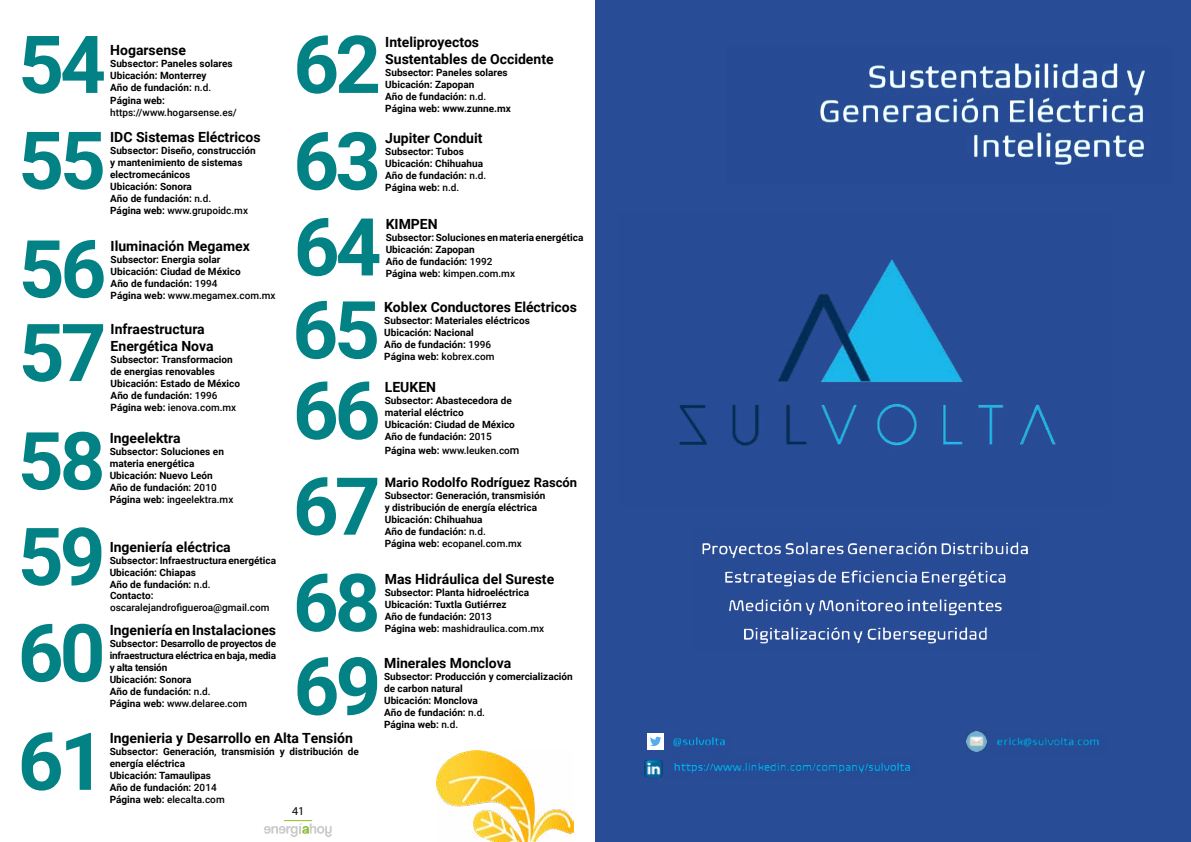
<style>
.page{position:relative;width:1191px;height:842px;background:#fff}
.page>*{position:absolute;margin:0;border:0;box-sizing:border-box;transform-origin:0 0}
.t1{font:700 80px "Roboto";letter-spacing:-.05em;color:#038286}
.t2{font:700 14px/16.8px "Roboto";color:#000}
.t3{font:700 13px "Roboto";color:#000}
.t4{font:12px "Myriad Pro";color:#000}
.t5{font:700 10px/12px "Roboto";color:#000}
.t6{font:500 10px "Roboto";color:#000}
.t7{font:700 10px/12px "Roboto";letter-spacing:-.02em;color:#000}
.s1{font-weight:500}
.s2{font-weight:700}
.s3{font-size:11px}
</style>
<div class="page">
<img style="left:436px;top:750px;width:137px;height:92px">
<svg style="left:264px;top:820px;width:68px;height:17px"></svg>
<div style="left:595px;top:0;width:595px;height:842px;background:#294c97"></div>
<img style="left:679px;top:259px;width:377px;height:187px">
<img style="left:820px;top:63px;width:327px;height:105px">
<img style="left:997px;top:731px;width:102px;height:16px">
<img style="left:647px;top:733px;width:16px;height:16px">
<img style="left:673px;top:736px;width:52px;height:12px">
<img style="left:644px;top:759px;width:266px;height:19px">
<img style="left:966px;top:731px;width:20px;height:20px">
<img style="left:702px;top:539px;width:326px;height:105px">
<h1 class="t1" style="left:18px;top:8px;width:89px">54</h1>
<h2 class="t2" style="left:110px;top:41px;width:77px">Hogarsense</h2>
<p class="t5" style="left:110px;top:57px;width:124px">Subsector: Paneles solares<br>Ubicación: Monterrey</p>
<p class="t5" style="left:110px;top:80px;width:102px;line-height:12.8px">Año de fundación: <span class="s1">n.d.<br></span>Página web:</p>
<p class="t6" style="left:110px;top:105px;width:128px">https://www.hogarsense.es/</p>
<h2 class="t2" style="left:110px;top:128px;width:152px">IDC Sistemas Eléctricos</h2>
<p class="t5" style="left:110px;top:144px;width:147px">Subsector: Diseño, construcción y mantenimiento de sistemas electromecánicos<br>Ubicación: Sonora<br>Año de fundación: <span class="s1">n.d.<br></span>Página web: <span class="s1">www.grupoidc.mx</span></p>
<h1 class="t1" style="left:18px;top:104px;width:89px">55</h1>
<h1 class="t1" style="left:19px;top:213px;width:89px">56</h1>
<h2 class="t2" style="left:111px;top:237px;width:141px">Iluminación Megamex</h2>
<p class="t5" style="left:111px;top:253px;width:132px">Subsector: Energia solar<br>Ubicación: Ciudad de México<br>Año de fundación: <span class="s1">1994</span></p>
<p class="t6" style="left:111px;top:288px;width:166px"><span class="s2">Página web:</span> www.megamex.com.mx</p>
<h2 class="t2" style="left:111px;top:320px;width:104px">Infraestructura<br>Energética Nova</h2>
<p class="t5" style="left:111px;top:353px;width:131px">Subsector: Transformacion de energias renovables<br>Ubicación: Estado de México<br>Año de fundación: <span class="s1">1996<br></span>Página web: <span class="s1">ienova.com.mx</span></p>
<h1 class="t1" style="left:19px;top:297px;width:89px">57</h1>
<h1 class="t1" style="left:18px;top:405px;width:89px">58</h1>
<h2 class="t2" style="left:110px;top:429px;width:72px">Ingeelektra</h2>
<p class="t5" style="left:110px;top:445px;width:116px">Subsector: Soluciones en materia energética<br>Ubicación: Nuevo León<br>Año de fundación: <span class="s1">2010</span></p>
<p class="t6" style="left:110px;top:492px;width:125px"><span class="s2">Página web:</span> ingeelektra.mx</p>
<h2 class="t2" style="left:110px;top:538px;width:123px">Ingeniería eléctrica</h2>
<p class="t5" style="left:110px;top:554px;width:168px">Subsector: Infraestructura energética<br>Ubicación: Chiapas</p>
<h1 class="t1" style="left:18px;top:500px;width:89px">59</h1>
<p class="t5" style="left:110px;top:578px;width:102px">Año de fundación: <span class="s1">n.d.</span></p>
<h2 class="t2" style="left:110px;top:621px;width:168px">Ingeniería en Instalaciones</h2>
<p class="t7" style="left:110px;top:637px;width:168px">Subsector: Desarrollo de proyectos de infraestructura eléctrica en baja, media y alta tensión<br>Ubicación: Sonora<br>Año de fundación: <span class="s1">n.d.<br></span>Página web: <span class="s1">www.delaree.com</span></p>
<p class="t5" style="left:110px;top:589px;width:45px">Contacto:</p>
<p class="t6" style="left:110px;top:600px;width:161px">oscaralejandrofigueroa@gmail.com</p>
<h1 class="t1" style="left:18px;top:597px;width:89px">60</h1>
<h1 class="t1" style="left:293px;top:8px;width:89px">62</h1>
<h2 class="t2" style="left:385px;top:33px;width:170px">Inteliproyectos<br>Sustentables de Occidente</h2>
<p class="t5" style="left:385px;top:66px;width:124px">Subsector: Paneles solares<br>Ubicación: Zapopan<br>Año de fundación: <span class="s1">n.d.</span></p>
<p class="t5" style="left:385px;top:102px;width:127px">Página web: www.zunne.mx</p>
<h2 class="t2" style="left:385px;top:129px;width:99px">Jupiter Conduit</h2>
<p class="t5" style="left:385px;top:145px;width:102px">Subsector: Tubos<br>Ubicación: Chihuahua<br>Año de fundación: <span class="s1">n.d.</span></p>
<h1 class="t1" style="left:293px;top:105px;width:89px">63</h1>
<p class="t5" style="left:385px;top:181px;width:76px">Página web: <span class="s1">n.d.</span></p>
<h2 class="t2" style="left:386px;top:215px;width:54px">KIMPEN</h2>
<p class="t5" style="left:386px;top:231px;width:199px">Subsector: Soluciones en materia energética<br>Ubicación: Zapopan<br>Año de fundación: <span class="s1">1992</span></p>
<h1 class="t1" style="left:294px;top:191px;width:89px">64</h1>
<p class="t6" style="left:386px;top:266px;width:131px"><span class="s2">Página web:</span> kimpen.com.mx</p>
<h2 class="t2" style="left:384px;top:298px;width:194px">Koblex Conductores Eléctricos</h2>
<p class="t5" style="left:384px;top:314px;width:147px">Subsector: Materiales eléctricos<br>Ubicación: Nacional<br>Año de fundación: <span class="s1">1996</span></p>
<h1 class="t1" style="left:292px;top:274px;width:89px">65</h1>
<p class="t5" style="left:384px;top:350px;width:112px">Página web: <span class="s1">kobrex.com</span></p>
<h2 class="t2" style="left:385px;top:378px;width:53px">LEUKEN</h2>
<p class="t5" style="left:385px;top:394px;width:132px">Subsector: Abastecedora de material eléctrico<br>Ubicación: Ciudad de México<br>Año de fundación: <span class="s1">2015</span></p>
<h1 class="t1" style="left:293px;top:354px;width:89px">66</h1>
<p class="t6" style="left:385px;top:443px;width:136px"><span class="s2">Página web:</span> www.leuken.co<span class="s3">m</span></p>
<h3 class="t3" style="left:385px;top:474px;width:194px">Mario Rodolfo Rodríguez Rascón</h3>
<p class="t5" style="left:385px;top:489px;width:162px">Subsector: Generación, transmisión y distribución de energía eléctrica<br>Ubicación: Chihuahua<br>Año de fundación: <span class="s1">n.d.</span></p>
<h1 class="t1" style="left:293px;top:450px;width:89px">67</h1>
<p class="t6" style="left:385px;top:537px;width:139px"><span class="s2">Página web:</span> ecopanel.com.mx</p>
<h2 class="t2" style="left:385px;top:570px;width:171px">Mas Hidráulica del Sureste</h2>
<p class="t5" style="left:385px;top:586px;width:146px">Subsector: Planta hidroeléctrica<br>Ubicación: Tuxtla Gutiérrez<br>Año de fundación: <span class="s1">2013</span></p>
<h1 class="t1" style="left:293px;top:547px;width:89px">68</h1>
<p class="t6" style="left:385px;top:622px;width:161px"><span class="s2">Página web:</span> mashidraulica.com.mx</p>
<h2 class="t2" style="left:384px;top:654px;width:129px">Minerales Monclova</h2>
<p class="t5" style="left:384px;top:670px;width:190px">Subsector: Producción y comercialización de carbon natural<br>Ubicación: Monclova<br>Año de fundación: <span class="s1">n.d.</span></p>
<h1 class="t1" style="left:293px;top:630px;width:89px">69</h1>
<p class="t5" style="left:384px;top:718px;width:76px">Página web: <span class="s1">n.d.</span></p>
<h1 class="t1" style="left:18px;top:705px;width:89px">61</h1>
<h2 class="t2" style="left:110px;top:729px;width:245px">Ingenieria y Desarrollo en Alta Tensión</h2>
<p class="t5" style="left:110px;top:745px;width:251px">Subsector: Generación, transmisión y distribución de energía eléctrica<br>Ubicación: Tamaulipas<br>Año de fundación: <span class="s1">2014</span></p>
<p class="t6" style="left:110px;top:793px;width:116px"><span class="s2">Página web:</span> elecalta.com</p>
<p class="t4" style="left:292px;top:803px;width:14px">41</p>
</div>
